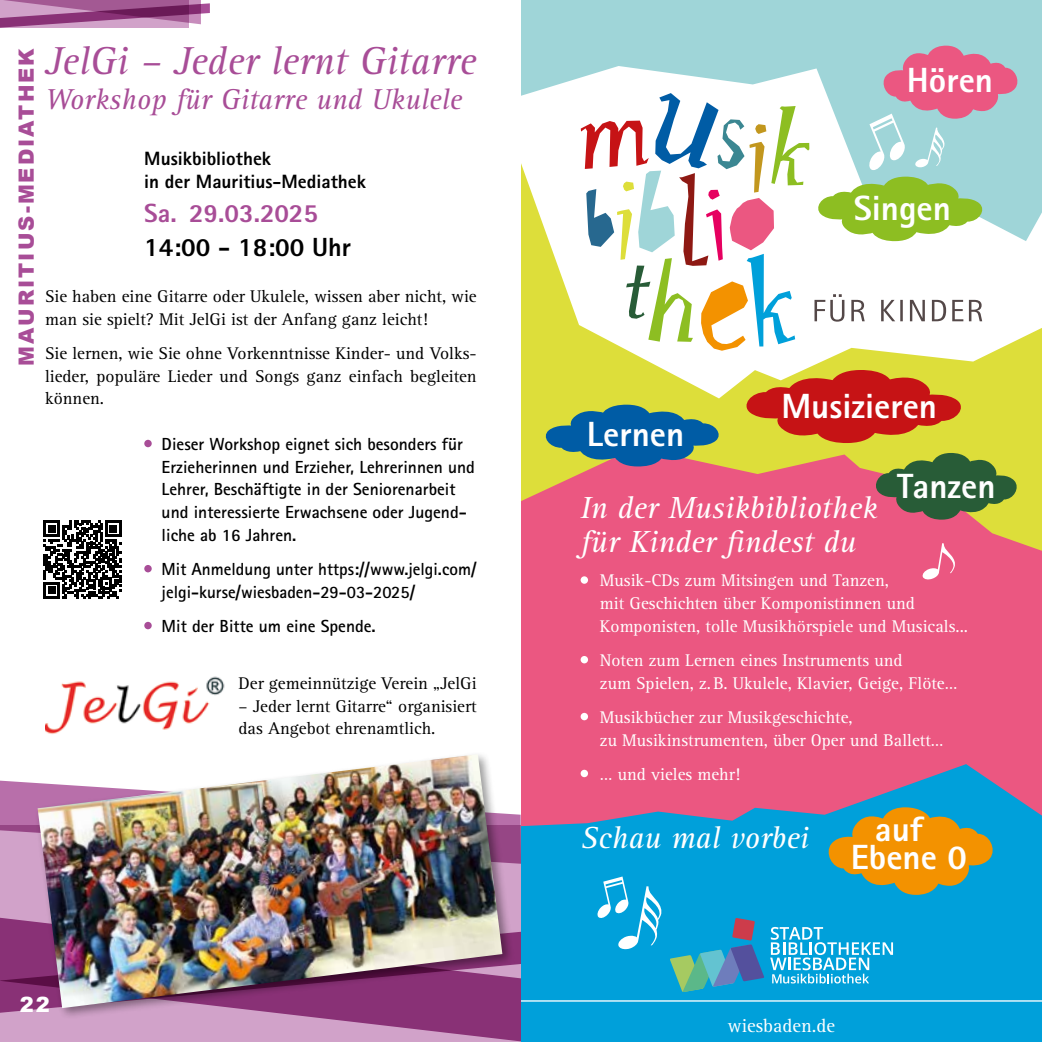
<style>
.page{position:relative;width:1042px;height:1042px;background:#fff}
.page>*{position:absolute;margin:0;border:0;box-sizing:border-box;transform-origin:0 0}
.t1{font:italic 40.25px "Rotis Serif Std";color:#a84d97}
.t2{font:800 35px/28px "Rotis Sans Serif Std";color:#fff;text-align:center}
.t3{font:italic 31.5px/34.1px "Rotis Serif Std";color:#fff}
.t4{font:italic 29.75px "Rotis Serif Std";color:#a84d97}
.t5{font:800 26.25px "Rotis Sans Serif Std";color:#000}
.t6{font:800 26.25px "Rotis Sans Serif Std";color:#a84d97}
.t7{font:900 21px "Arial";letter-spacing:.1em;color:#a84d97}
.t8{font:900 21px "Arial";color:#fff}
.t9{font:800 19.25px/22.8px "Rotis Sans Serif Std";color:#000}
.t10{font:19.25px "Rotis Serif";color:#fff}
.t11{font:17.5px/22.8px "Rotis Serif";color:#000}
.t12{font:17.5px/22.8px "Rotis Serif";color:#fff}
.t13{font:700 17.5px/22.8px "Rotis Sans Serif Std";color:#000}
</style>
<div class="page">
<svg style="left:0;top:916px;width:521px;height:126px;background:#b679ab"></svg>
<div style="left:144px;top:440px;width:8px;height:7px;background:#a84d97;border-radius:50%"></div>
<div style="left:144px;top:565px;width:8px;height:7px;background:#a84d97;border-radius:50%"></div>
<div style="left:144px;top:622px;width:8px;height:7px;background:#a84d97;border-radius:50%"></div>
<svg style="left:0;top:780px;width:521px;height:84px;background:#c186b6"></svg>
<img style="left:45px;top:676px;width:180px;height:58px">
<div style="left:34px;top:751px;width:480px;height:269px;background:#000;opacity:.4"></div>
<img style="left:38px;top:754px;width:464px;height:254px">
<svg style="left:43px;top:520px;width:79px;height:79px"></svg>
<svg style="left:521px;top:0;width:521px;height:163px;background:#acdadd"></svg>
<svg style="left:521px;top:163px;width:521px;height:284px;fill:#ddde3a"></svg>
<div style="left:521px;top:447px;width:521px;height:317px;background:#eb5781"></div>
<svg style="left:521px;top:764px;width:521px;height:278px;background:#2e92c8"></svg>
<div style="left:580px;top:576px;width:8px;height:8px;background:#fff;border-radius:50%"></div>
<div style="left:580px;top:656px;width:8px;height:7px;background:#fff;border-radius:50%"></div>
<div style="left:580px;top:713px;width:8px;height:7px;background:#fff;border-radius:50%"></div>
<div style="left:580px;top:770px;width:8px;height:7px;background:#fff;border-radius:50%"></div>
<hr style="left:521px;top:1000px;width:521px;height:1px;background:#fff">
<svg style="left:670px;top:918px;width:94px;height:74px;background:#3596ba"></svg>
<svg style="left:770px;top:927px;width:123px;height:56px;background:#41b8e3"></svg>
<svg style="left:541px;top:404px;width:182px;height:63px;background:#57887e"></svg>
<svg style="left:872px;top:452px;width:148px;height:68px;background:#707e40"></svg>
<svg style="left:824px;top:807px;width:173px;height:88px;background:#979652"></svg>
<svg style="left:596px;top:876px;width:66px;height:73px"></svg>
<svg style="left:581px;top:45px;width:440px;height:306px"></svg>
<svg style="left:740px;top:369px;width:227px;height:74px;background:#cf6328"></svg>
<svg style="left:922px;top:543px;width:34px;height:37px"></svg>
<svg style="left:0;top:0;width:210px;height:28px;background:#aa699d"></svg>
<p class="t7" style="left:11px;top:366px;width:319px;rotate:-90deg">MAURITIUS-MEDIATHEK</p>
<h1 class="t1" style="left:45px;top:39px;width:432px">JelGi – Jeder lernt Gitarre</h1>
<h3 class="t4" style="left:45px;top:82px;width:418px">Workshop für Gitarre und Ukulele</h3>
<p class="t9" style="left:144px;top:147px;width:223px">Musikbibliothek<br>in der Mauritius-Mediathek</p>
<h3 class="t6" style="left:144px;top:197px;width:175px">Sa. 29.03.2025</h3>
<h3 class="t5" style="left:144px;top:231px;width:208px">14:00 - 18:00 Uhr</h3>
<p class="t11" style="left:45px;top:285px;width:433px">Sie haben eine Gitarre oder Ukulele, wissen aber nicht, wie man sie spielt? Mit JelGi ist der Anfang ganz leicht!</p>
<p class="t11" style="left:45px;top:342px;width:433px;text-align:justify">Sie lernen, wie Sie ohne Vorkenntnisse Kinder- und Volks&shy;lieder, populäre Lieder und Songs ganz einfach begleiten können.</p>
<p class="t13" style="left:162px;top:432px;width:315px">Dieser Workshop eignet sich besonders für Erzieherinnen und Erzieher, Lehrerinnen und Lehrer, Beschäftigte in der Seniorenarbeit und interessierte Erwachsene oder Jugend&shy;liche ab 16 Jahren.</p>
<p class="t13" style="left:162px;top:557px;width:316px">Mit Anmeldung unter https://www.jelgi.com/ jelgi-kurse/wiesbaden-29-03-2025/</p>
<p class="t13" style="left:162px;top:614px;width:216px">Mit der Bitte um eine Spende.</p>
<p class="t11" style="left:239px;top:672px;width:240px">Der gemeinnützige Verein „JelGi</p>
<p class="t11" style="left:239px;top:695px;width:240px">– Jeder lernt Gitarre“ organisiert das Angebot ehrenamtlich.</p>
<p class="t8" style="left:20px;top:989px;width:32px">22</p>
<h2 class="t2" style="left:907px;top:66px;width:88px">Hören</h2>
<h2 class="t2" style="left:853px;top:193px;width:99px">Singen</h2>
<h2 class="t2" style="left:587px;top:420px;width:99px">Lernen</h2>
<h2 class="t2" style="left:781px;top:392px;width:157px">Musizieren</h2>
<h2 class="t2" style="left:897px;top:471px;width:100px">Tanzen</h2>
<h3 class="t3" style="left:580px;top:492px;width:298px">In der Musikbibliothek für Kinder findest du</h3>
<p class="t12" style="left:600px;top:570px;width:370px">Musik-CDs zum Mitsingen und Tanzen,<br>mit Geschichten über Komponistinnen und<br>Komponisten, tolle Musikhörspiele und Musicals...</p>
<p class="t12" style="left:600px;top:649px;width:359px">Noten zum Lernen eines Instruments und<br>zum Spielen, z.B. Ukulele, Klavier, Geige, Flöte…</p>
<p class="t12" style="left:600px;top:706px;width:345px">Musikbücher zur Musikgeschichte,<br>zu Musikinstrumenten, über Oper und Ballett…</p>
<p class="t12" style="left:600px;top:763px;width:142px">… und vieles mehr!</p>
<h3 class="t3" style="left:580px;top:821px;width:230px">Schau mal vorbei</h3>
<h2 class="t2" style="left:851px;top:814px;width:118px">auf<br>Ebene 0</h2>
<p class="t10" style="left:728px;top:1014px;width:109px">wiesbaden.de</p>
</div>
